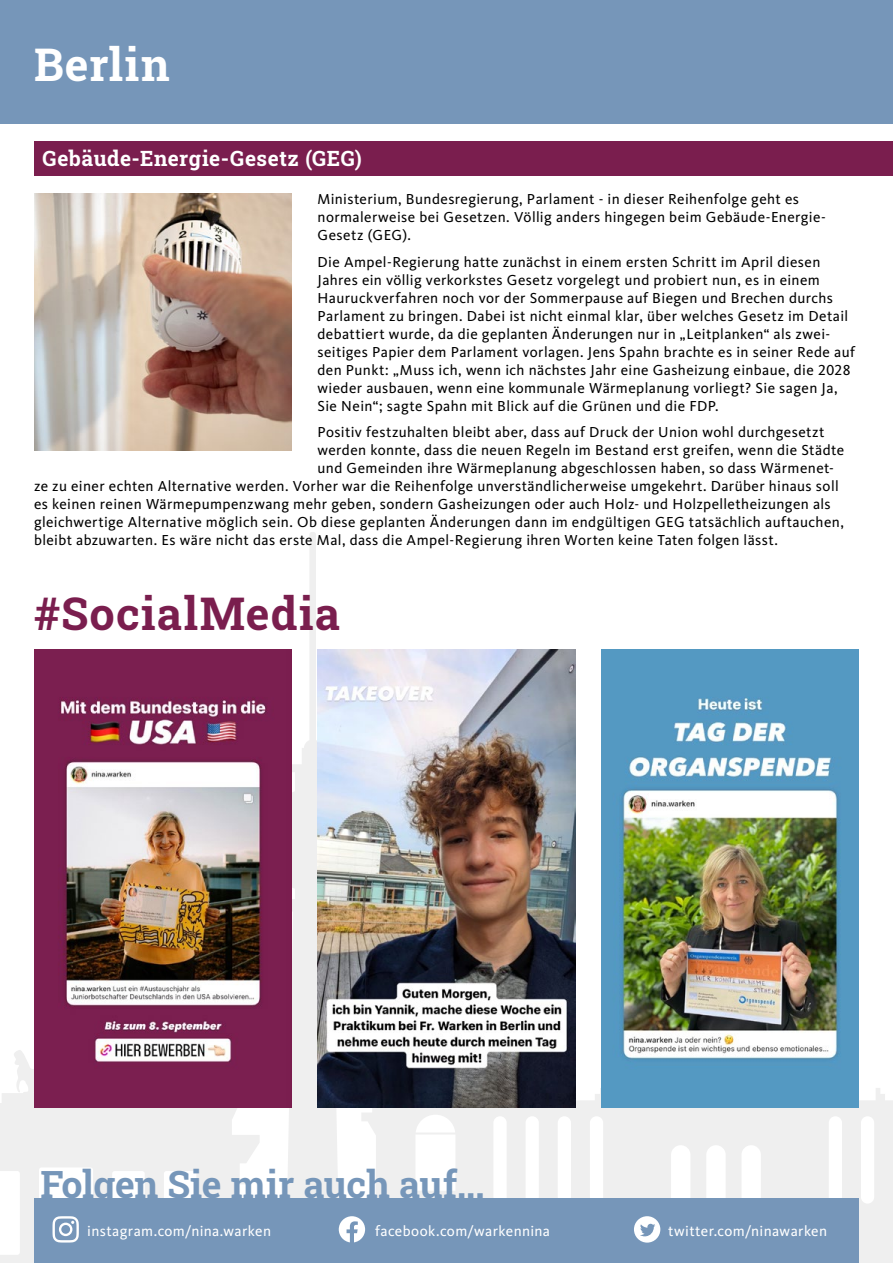
<style>
.page{position:relative;width:893px;height:1263px;background:#fff}
.page>*{position:absolute;margin:0;border:0;box-sizing:border-box;transform-origin:0 0}
.t1{font:45px "Roboto Slab";letter-spacing:.03em;color:#7a1e4e}
.t2{font:45px "Roboto Slab";letter-spacing:.03em;color:#fff}
.t3{font:37.5px "Roboto Slab";letter-spacing:-.01em;color:#7696b9}
.t4{font:21px "Roboto Slab";letter-spacing:.025em;color:#fff}
.t5{font:15px/18px "CDU Kievit Tab";letter-spacing:.025em;color:#000}
.t6{font:15px "CDU Kievit Tab";letter-spacing:.025em;color:#fff}
</style>
<div class="page">
<svg style="left:365px;top:999px;width:528px;height:264px;fill:#efefef"></svg>
<svg style="left:0;top:1050px;width:260px;height:213px;fill:#efefef"></svg>
<svg style="left:287px;top:532px;width:78px;height:666px;fill:#efefef"></svg>
<div style="left:0;top:0;width:893px;height:123px;background:#7696b9"></div>
<div style="left:34px;top:141px;width:859px;height:34px;background:#7a1e4e"></div>
<img style="left:34px;top:193px;width:258px;height:257px">
<img style="left:34px;top:649px;width:258px;height:459px">
<img style="left:317px;top:649px;width:258px;height:459px">
<img style="left:601px;top:649px;width:258px;height:459px">
<div style="left:34px;top:1198px;width:825px;height:65px;background:#7696b9"></div>
<svg style="left:53px;top:1216px;width:26px;height:26px"></svg>
<svg style="left:339px;top:1216px;width:26px;height:26px"></svg>
<svg style="left:634px;top:1216px;width:26px;height:26px"></svg>
<p class="t2" style="left:34px;top:34px;width:137px">Berlin</p>
<p class="t4" style="left:43px;top:144px;width:321px">Gebäude-Energie-Gesetz (GEG)</p>
<p class="t5" style="left:317px;top:190px;width:510px">Ministerium, Bundesregierung, Parlament - in dieser Reihenfolge geht es normalerweise bei Gesetzen. Völlig anders hingegen beim Gebäude-Energie-<br>Gesetz (GEG).</p>
<p class="t5" style="left:317px;top:253px;width:539px">Die Ampel-Regierung hatte zunächst in einem ersten Schritt im April diesen Jahres ein völlig verkorkstes Gesetz vorgelegt und probiert nun, es in einem Hauruckverfahren noch vor der Sommerpause auf Biegen und Brechen durchs Parlament zu bringen. Dabei ist nicht einmal klar, über welches Gesetz im Detail debattiert wurde, da die geplanten Änderungen nur in „Leitplanken“ als zwei&shy;seitiges Papier dem Parlament vorlagen. Jens Spahn brachte es in seiner Rede auf den Punkt: „Muss ich, wenn ich nächstes Jahr eine Gasheizung einbaue, die 2028 wieder ausbauen, wenn eine kommunale Wärmeplanung vorliegt? Sie sagen Ja, Sie Nein“; sagte Spahn mit Blick auf die Grünen und die FDP.</p>
<p class="t5" style="left:317px;top:423px;width:509px">Positiv festzuhalten bleibt aber, dass auf Druck der Union wohl durchgesetzt</p>
<p class="t5" style="left:317px;top:441px;width:528px">werden konnte, dass die neuen Regeln im Bestand erst greifen, wenn die Städte</p>
<p class="t5" style="left:317px;top:459px;width:518px">und Gemeinden ihre Wärmeplanung abgeschlossen haben, so dass Wärmenet-</p>
<p class="t5" style="left:34px;top:477px;width:806px">ze zu einer echten Alternative werden. Vorher war die Reihenfolge unverständlicherweise umgekehrt. Darüber hinaus soll</p>
<p class="t5" style="left:34px;top:495px;width:798px">es keinen reinen Wärmepumpenzwang mehr geben, sondern Gasheizungen oder auch Holz- und Holzpelletheizungen als</p>
<p class="t5" style="left:34px;top:513px;width:811px">gleichwertige Alternative möglich sein. Ob diese geplanten Änderungen dann im endgültigen GEG tatsächlich auftauchen,</p>
<p class="t5" style="left:34px;top:531px;width:745px">bleibt abzuwarten. Es wäre nicht das erste Mal, dass die Ampel-Regierung ihren Worten keine Taten folgen lässt.</p>
<p class="t1" style="left:34px;top:583px;width:308px">#SocialMedia</p>
<p class="t3" style="left:40px;top:1159px;width:446px">Folgen Sie mir auch auf...</p>
<p class="t6" style="left:87px;top:1222px;width:185px">instagram.com/nina.warken</p>
<p class="t6" style="left:375px;top:1222px;width:177px">facebook.com/warkennina</p>
<p class="t6" style="left:668px;top:1222px;width:160px">twitter.com/ninawarken</p>
</div>
